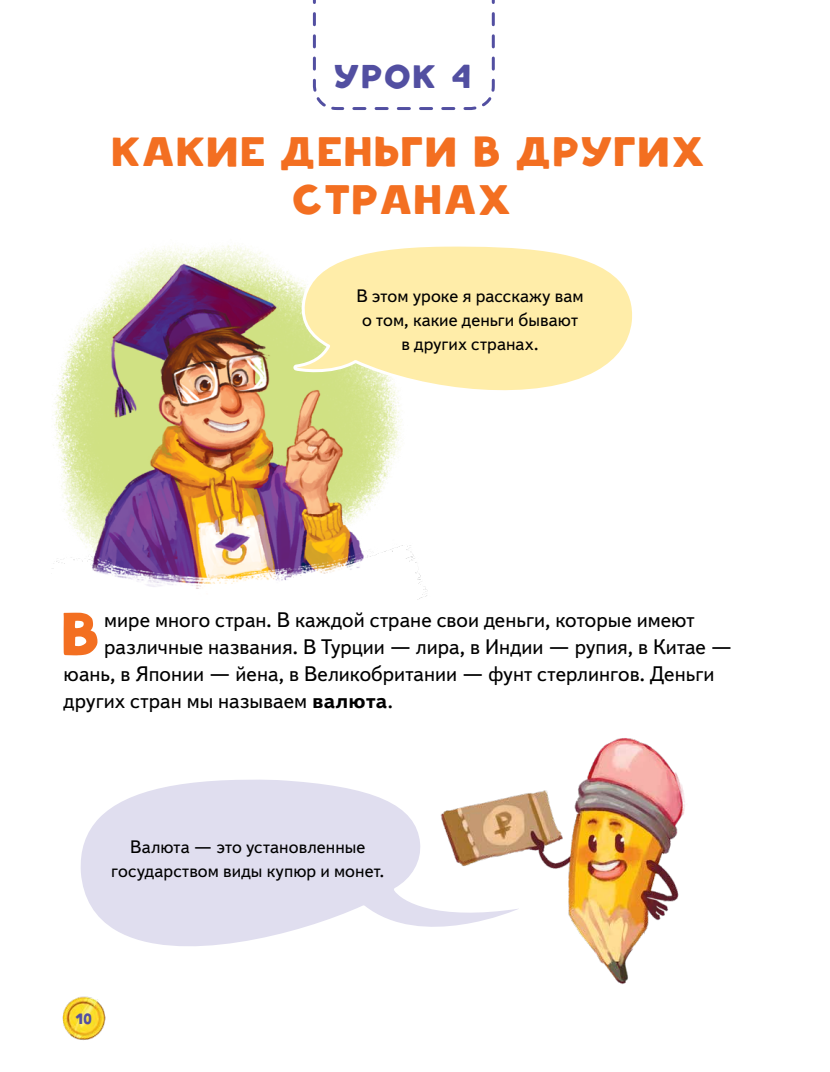
<style>
.page{position:relative;width:830px;height:1072px;background:#fff}
.page>*{position:absolute;margin:0;border:0;box-sizing:border-box;transform-origin:0 0}
.t1{font:63.3px "Shadow";color:#f36f21}
.t2{font:45px/48px "Shadow";color:#f36f21;text-align:center}
.t3{font:36px "Shadow";color:#524fa1}
.t4{font:21px "Textbook New";color:#000}
.t5{font:18px/24px "Textbook New";letter-spacing:.005em;color:#000;text-align:center}
.t6{font:16.5px "Shadow";color:#524fa1}
.s1{font-weight:700}
</style>
<div class="page">
<svg style="left:312px;top:0;width:183px;height:110px"></svg>
<img style="left:52px;top:245px;width:376px;height:354px">
<svg style="left:291px;top:245px;width:341px;height:160px"></svg>
<svg style="left:80px;top:779px;width:356px;height:167px"></svg>
<img style="left:436px;top:738px;width:249px;height:247px">
<img style="left:62px;top:996px;width:44px;height:44px">
<h3 class="t3" style="left:334px;top:57px;width:141px">Урок 4</h3>
<h2 class="t2" style="left:113px;top:128px;width:596px">Какие деньги в других странах</h2>
<p class="t5" style="left:356px;top:284px;width:229px">В этом уроке я расскажу вам о том, какие деньги бывают в других странах.</p>
<h1 class="t1" style="left:63px;top:600px;width:42px">В</h1>
<p class="t4" style="left:104px;top:607px;width:591px">мире много стран. В каждой стране свои деньги, которые имеют</p>
<p class="t4" style="left:104px;top:634px;width:629px">различные названия. В Турции — лира, в Индии — рупия, в Китае —</p>
<p class="t4" style="left:64px;top:661px;width:652px">юань, в Японии — йена, в Великобритании — фунт стерлингов. Деньги</p>
<p class="t4" style="left:64px;top:688px;width:331px">других стран мы называем <span class="s1">валюта</span>.</p>
<p class="t5" style="left:111px;top:834px;width:275px">Валюта — это установленные государством виды купюр и монет.</p>
<p class="t6" style="left:76px;top:1009px;width:18px">10</p>
</div>
